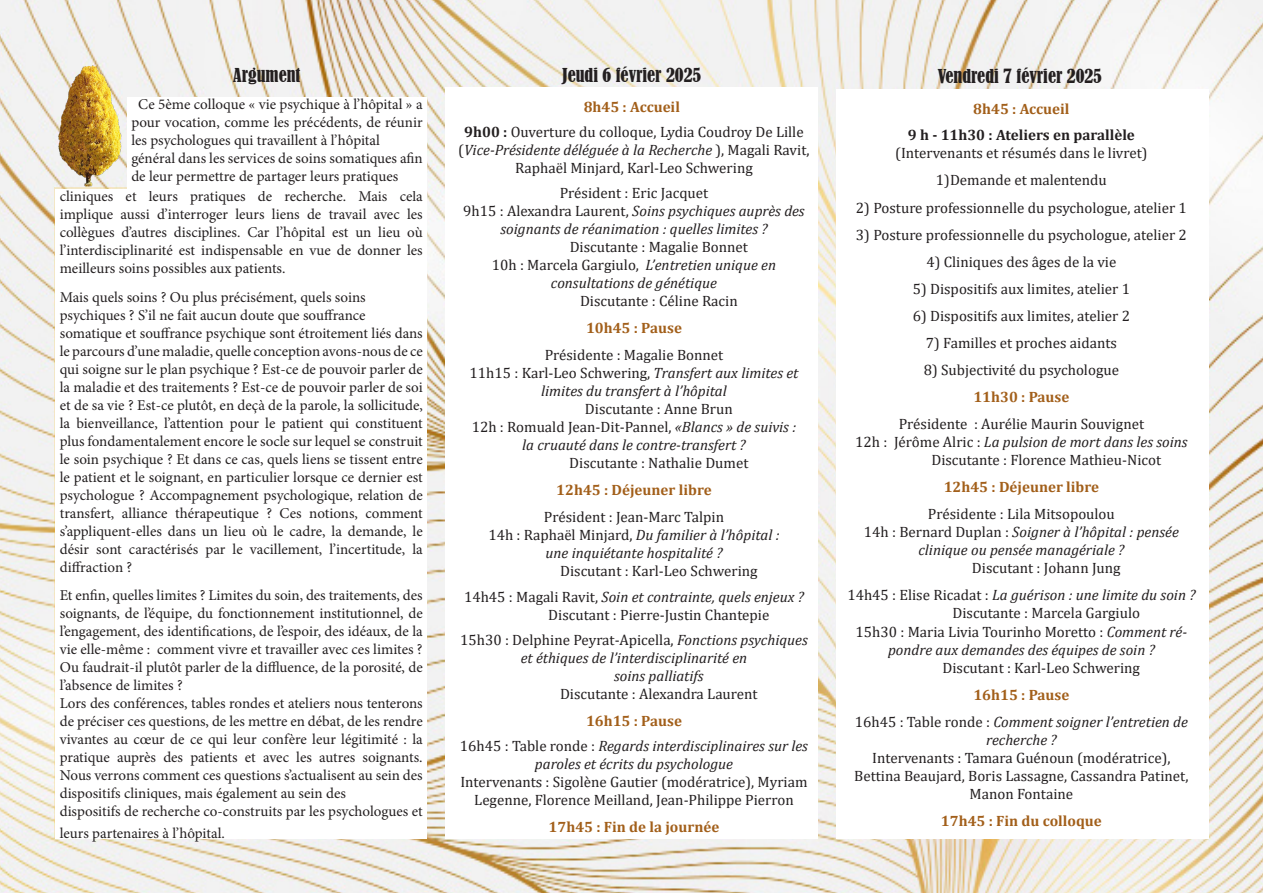
<style>
.page{position:relative;width:1263px;height:893px;background:#fff}
.page>*{position:absolute;margin:0;border:0;box-sizing:border-box;transform-origin:0 0}
.t1{font:condensed 18px "Bernard";color:#231f20}
.t2{font:15px/18px "Minion Pro";color:#231f20;text-align:justify}
.t3{font:15px/18px "Cambria";color:#231f20;text-align:center}
.t4{font:italic 15px/18px "Cambria";color:#231f20;text-align:center}
.t5{font:700 15px "Cambria";color:#a25f1a}
.t6{font:700 15px "Cambria";color:#231f20}
.s1{font-weight:700}
.s2{font-style:italic}
.s3{font-style:normal}
</style>
<div class="page">
<img style="left:0;top:0;width:1263px;height:893px">
<div style="left:445px;top:88px;width:373px;height:751px;background:#fff"></div>
<div style="left:836px;top:90px;width:373px;height:749px;background:#fff"></div>
<img style="left:47px;top:54px;width:80px;height:133px">
<div style="left:56px;top:190px;width:371px;height:649px;background:#fff"></div>
<div style="left:127px;top:98px;width:300px;height:93px;background:#fff"></div>
<p class="t1" style="left:233px;top:65px;width:69px">Argument</p>
<p class="t1" style="left:562px;top:64px;width:141px">Jeudi 6 février 2025</p>
<p class="t1" style="left:938px;top:65px;width:166px">Vendredi 7 février 2025</p>
<p class="t2" style="left:131px;top:95px;width:293px;text-indent:7px">Ce 5ème colloque « vie psychique à l’hôpital » a pour vocation, comme les précédents, de réunir les psychologues qui travaillent à l’hôpital</p>
<p class="t2" style="left:131px;top:149px;width:293px">général dans les services de soins somatiques afin de leur permettre de partager leurs pratiques</p>
<p class="t2" style="left:60px;top:187px;width:364px">cliniques et leurs pratiques de recherche. Mais cela implique aussi d’interroger leurs liens de travail avec les collègues d’autres disciplines. Car l’hôpital est un lieu où l’interdisciplinarité est indispensable en vue de donner les meilleurs soins possibles aux patients.</p>
<p class="t2" style="left:60px;top:288px;width:307px">Mais quels soins ? Ou plus précisément, quels soins</p>
<p class="t2" style="left:60px;top:306px;width:307px">psychiques ? S’il ne fait aucun doute que souffrance</p>
<p class="t2" style="left:60px;top:324px;width:364px">somatique et souffrance psychique sont étroitement liés dans le parcours d’une maladie, quelle conception avons-nous de ce qui soigne sur le plan psychique ? Est-ce de pouvoir parler de la maladie et des traitements ? Est-ce de pouvoir parler de soi et de sa vie ? Est-ce plutôt, en deçà de la parole, la sollicitude, la bienveillance, l’attention pour le patient qui constituent plus fondamentalement encore le socle sur lequel se construit le soin psychique ? Et dans ce cas, quels liens se tissent entre le patient et le soignant, en particulier lorsque ce dernier est psychologue ? Accompagnement psychologique, relation de transfert, alliance thérapeutique ? Ces notions, comment s’appliquent-elles dans un lieu où le cadre, la demande, le désir sont caractérisés par le vacillement, l’incertitude, la diffraction ?</p>
<p class="t2" style="left:60px;top:587px;width:364px">Et enfin, quelles limites ? Limites du soin, des traitements, des soignants, de l’équipe, du fonctionnement institutionnel, de l’engagement, des identifications, de l’espoir, des idéaux, de la vie elle-même : comment vivre et travailler avec ces limites ?<br>Ou faudrait-il plutôt parler de la diffluence, de la porosité, de l’absence de limites ?</p>
<p class="t2" style="left:60px;top:695px;width:364px">Lors des conférences, tables rondes et ateliers nous tenterons de préciser ces questions, de les mettre en débat, de les rendre vivantes au cœur de ce qui leur confère leur légitimité : la pratique auprès des patients et avec les autres soignants.<br>Nous verrons comment ces questions s’actualisent au sein des dispositifs cliniques, mais également au sein des</p>
<p class="t2" style="left:60px;top:801px;width:364px;line-height:21.6px">dispositifs de recherche co-construits par les psychologues et leurs partenaires à l’hôpital.</p>
<p class="t5" style="left:584px;top:96px;width:98px">8h45 : Accueil</p>
<p class="t3" style="left:464px;top:123px;width:341px"><span class="s1">9h00 :</span> Ouverture du colloque, Lydia Coudroy De Lille</p>
<p class="t3" style="left:458px;top:141px;width:353px">(<span class="s2">Vice-Présidente déléguée à la Recherche</span> ), Magali Ravit,<br>Raphaël Minjard, Karl-Leo Schwering</p>
<p class="t3" style="left:560px;top:184px;width:150px">Président : Eric Jacquet</p>
<p class="t4" style="left:463px;top:202px;width:343px"><span class="s3">9h15 : Alexandra Laurent,</span> Soins psychiques auprès des soignants de réanimation : quelles limites ?</p>
<p class="t3" style="left:570px;top:238px;width:180px">Discutante : Magalie Bonnet</p>
<p class="t3" style="left:492px;top:256px;width:286px">10h : Marcela Gargiulo, <span class="s2">L’entretien unique en</span></p>
<p class="t4" style="left:551px;top:274px;width:168px">consultations de génétique</p>
<p class="t3" style="left:580px;top:292px;width:159px">Discutante : Céline Racin</p>
<p class="t5" style="left:586px;top:318px;width:97px">10h45 : Pause</p>
<p class="t3" style="left:545px;top:346px;width:180px">Présidente : Magalie Bonnet</p>
<p class="t4" style="left:470px;top:364px;width:330px"><span class="s3">11h15 : Karl-Leo Schwering,</span> Transfert aux limites et limites du transfert à l’hôpital</p>
<p class="t3" style="left:585px;top:400px;width:149px">Discutante : Anne Brun</p>
<p class="t3" style="left:472px;top:418px;width:326px">12h : Romuald Jean-Dit-Pannel, <span class="s2">«Blancs » de suivis :</span></p>
<p class="t4" style="left:522px;top:436px;width:225px">la cruauté dans le contre-transfert ?</p>
<p class="t3" style="left:569px;top:454px;width:181px">Discutante : Nathalie Dumet</p>
<p class="t5" style="left:556px;top:480px;width:157px">12h45 : Déjeuner libre</p>
<p class="t3" style="left:544px;top:508px;width:182px">Président : Jean-Marc Talpin</p>
<p class="t4" style="left:488px;top:526px;width:293px"><span class="s3">14h : Raphaël Minjard,</span> Du familier à l’hôpital :</p>
<p class="t4" style="left:545px;top:544px;width:178px">une inquiétante hospitalité ?</p>
<p class="t3" style="left:560px;top:562px;width:199px">Discutant : Karl-Leo Schwering</p>
<p class="t4" style="left:464px;top:587px;width:341px"><span class="s3">14h45 : Magali Ravit,</span> Soin et contrainte, quels enjeux ?</p>
<p class="t3" style="left:548px;top:605px;width:223px">Discutant : Pierre-Justin Chantepie</p>
<p class="t3" style="left:460px;top:631px;width:349px">15h30 : Delphine Peyrat-Apicella, <span class="s2">Fonctions psychiques</span></p>
<p class="t4" style="left:521px;top:648px;width:228px">et éthiques de l’interdisciplinarité en</p>
<p class="t4" style="left:614px;top:666px;width:91px">soins palliatifs</p>
<p class="t3" style="left:560px;top:685px;width:199px">Discutante : Alexandra Laurent</p>
<p class="t5" style="left:586px;top:710px;width:97px">16h15 : Pause</p>
<p class="t4" style="left:460px;top:736px;width:350px"><span class="s3">16h45 : Table ronde :</span> Regards interdisciplinaires sur les paroles et écrits du psychologue</p>
<p class="t3" style="left:460px;top:773px;width:349px">Intervenants : Sigolène Gautier (modératrice), Myriam<br>Legenne, Florence Meilland, Jean-Philippe Pierron</p>
<p class="t5" style="left:549px;top:816px;width:172px">17h45 : Fin de la journée</p>
<p class="t5" style="left:973px;top:99px;width:98px">8h45 : Accueil</p>
<p class="t6" style="left:908px;top:124px;width:228px">9 h - 11h30 : Ateliers en parallèle</p>
<p class="t3" style="left:895px;top:143px;width:254px">(Intervenants et résumés dans le livret)</p>
<p class="t3" style="left:936px;top:170px;width:172px">1)Demande et malentendu</p>
<p class="t3" style="left:856px;top:199px;width:332px">2) Posture professionnelle du psychologue, atelier 1</p>
<p class="t3" style="left:856px;top:226px;width:332px">3) Posture professionnelle du psychologue, atelier 2</p>
<p class="t3" style="left:926px;top:253px;width:191px">4) Cliniques des âges de la vie</p>
<p class="t3" style="left:913px;top:280px;width:219px">5) Dispositifs aux limites, atelier 1</p>
<p class="t3" style="left:913px;top:307px;width:219px">6) Dispositifs aux limites, atelier 2</p>
<p class="t3" style="left:926px;top:334px;width:193px">7) Familles et proches aidants</p>
<p class="t3" style="left:924px;top:361px;width:197px">8) Subjectivité du psychologue</p>
<p class="t5" style="left:973px;top:387px;width:97px">11h30 : Pause</p>
<p class="t3" style="left:899px;top:415px;width:247px">Présidente : Aurélie Maurin Souvignet</p>
<p class="t4" style="left:855px;top:433px;width:334px"><span class="s3">12h : Jérôme Alric :</span> La pulsion de mort dans les soins</p>
<p class="t3" style="left:931px;top:451px;width:231px">Discutante : Florence Mathieu-Nicot</p>
<p class="t5" style="left:944px;top:477px;width:157px">12h45 : Déjeuner libre</p>
<p class="t3" style="left:928px;top:505px;width:188px">Présidente : Lila Mitsopoulou</p>
<p class="t4" style="left:864px;top:523px;width:316px"><span class="s3">14h : Bernard Duplan :</span> Soigner à l’hôpital : pensée</p>
<p class="t4" style="left:918px;top:541px;width:207px">clinique ou pensée managériale ?</p>
<p class="t3" style="left:972px;top:559px;width:150px">Discutant : Johann Jung</p>
<p class="t4" style="left:847px;top:586px;width:350px"><span class="s3">14h45 : Elise Ricadat :</span> La guérison : une limite du soin ?</p>
<p class="t3" style="left:952px;top:604px;width:189px">Discutante : Marcela Gargiulo</p>
<p class="t4" style="left:856px;top:622px;width:333px"><span class="s3">15h30 : Maria Livia Tourinho Moretto :</span> Comment ré&shy;pondre aux demandes des équipes de soin ?</p>
<p class="t3" style="left:942px;top:658px;width:199px">Discutant : Karl-Leo Schwering</p>
<p class="t5" style="left:973px;top:684px;width:97px">16h15 : Pause</p>
<p class="t4" style="left:855px;top:712px;width:335px"><span class="s3">16h45 : Table ronde :</span> Comment soigner l’entretien de recherche ?</p>
<p class="t3" style="left:872px;top:748px;width:300px">Intervenants : Tamara Guénoun (modératrice),</p>
<p class="t3" style="left:854px;top:766px;width:336px">Bettina Beaujard, Boris Lassagne, Cassandra Patinet,</p>
<p class="t3" style="left:969px;top:784px;width:105px">Manon Fontaine</p>
<p class="t5" style="left:941px;top:810px;width:162px">17h45 : Fin du colloque</p>
</div>
